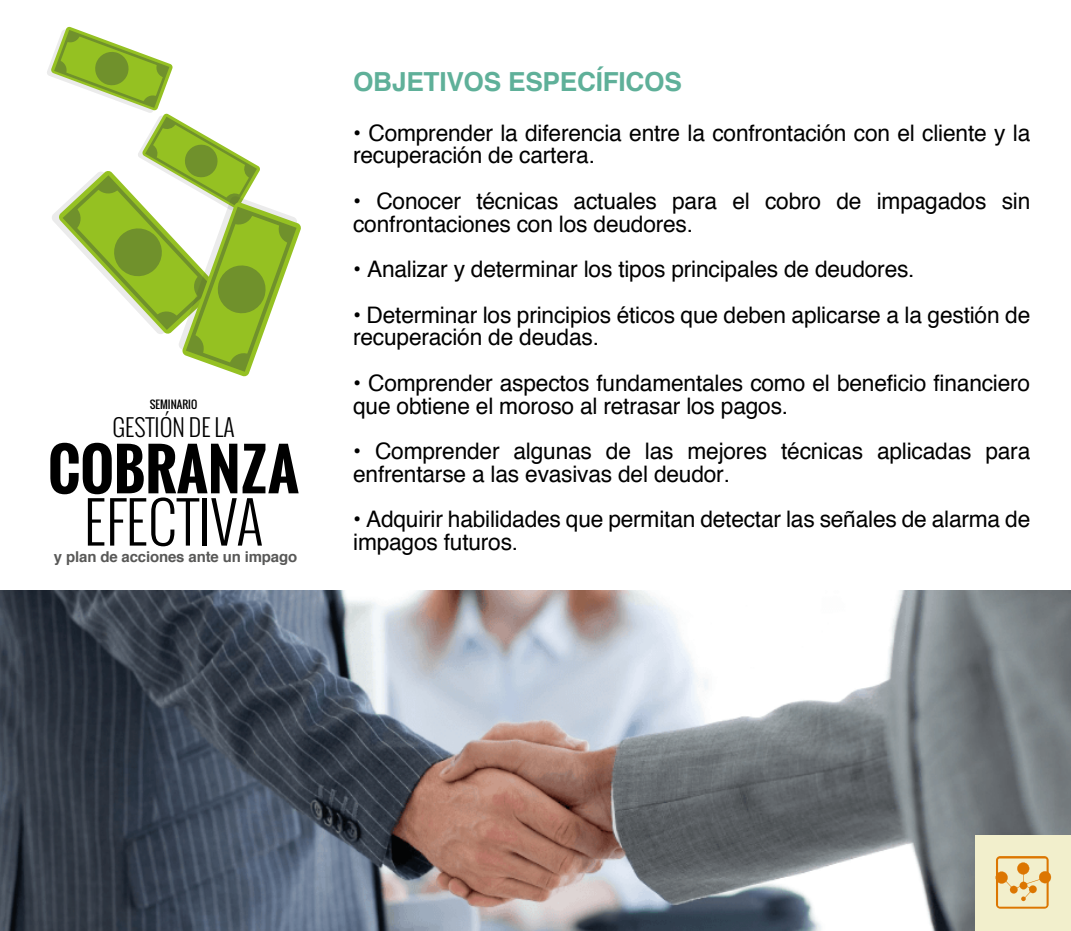
<style>
.page{position:relative;width:1071px;height:931px;background:#fff}
.page>*{position:absolute;margin:0;border:0;box-sizing:border-box;transform-origin:0 0}
.t1{font:700 56.52px "Oswald";color:#000}
.t2{font:300 56.52px "Oswald";color:#000}
.t3{font:700 26.25px "Helvetica";letter-spacing:-.01em;color:#5fb099}
.t4{font:300 23.62px "Oswald";color:#000}
.t5{font:22.75px/22.8px "Helvetica";letter-spacing:-.01em;color:#000}
.t6{font:700 14.88px "Helvetica";letter-spacing:-.01em;color:#585857}
.t7{font:10.85px "Oswald";color:#000}
</style>
<div class="page">
<img style="left:0;top:591px;width:1071px;height:340px">
<div style="left:976px;top:835px;width:95px;height:96px;background:#f2efcc"></div>
<svg style="left:996px;top:856px;width:55px;height:53px"></svg>
<svg style="left:47px;top:26px;width:254px;height:351px"></svg>
<p class="t7" style="left:150px;top:396px;width:49px">SEMINARIO</p>
<p class="t4" style="left:112px;top:411px;width:124px">GESTIÓN DE LA</p>
<h1 class="t1" style="left:48px;top:427px;width:253px">COBRANZA</h1>
<h1 class="t2" style="left:84px;top:484px;width:181px">EFECTIVA</h1>
<p class="t6" style="left:54px;top:545px;width:245px">y plan de acciones ante un impago</p>
<p class="t3" style="left:353px;top:60px;width:330px">OBJETIVOS ESPECÍFICOS</p>
<p class="t5" style="left:353px;top:122px;width:679px">• Comprender la diferencia entre la confrontación con el cliente y la recuperación de cartera.</p>
<p class="t5" style="left:353px;top:190px;width:679px">• Conocer técnicas actuales para el cobro de impagados sin confrontaciones con los deudores.</p>
<p class="t5" style="left:353px;top:258px;width:563px">• Analizar y determinar los tipos principales de deudores.</p>
<p class="t5" style="left:353px;top:304px;width:679px">• Determinar los principios éticos que deben aplicarse a la gestión de recuperación de deudas.</p>
<p class="t5" style="left:353px;top:372px;width:679px">• Comprender aspectos fundamentales como el beneficio financiero que obtiene el moroso al retrasar los pagos.</p>
<p class="t5" style="left:353px;top:440px;width:679px">• Comprender algunas de las mejores técnicas aplicadas para enfrentarse a las evasivas del deudor.</p>
<p class="t5" style="left:353px;top:509px;width:679px">• Adquirir habilidades que permitan detectar las señales de alarma de impagos futuros.</p>
</div>
